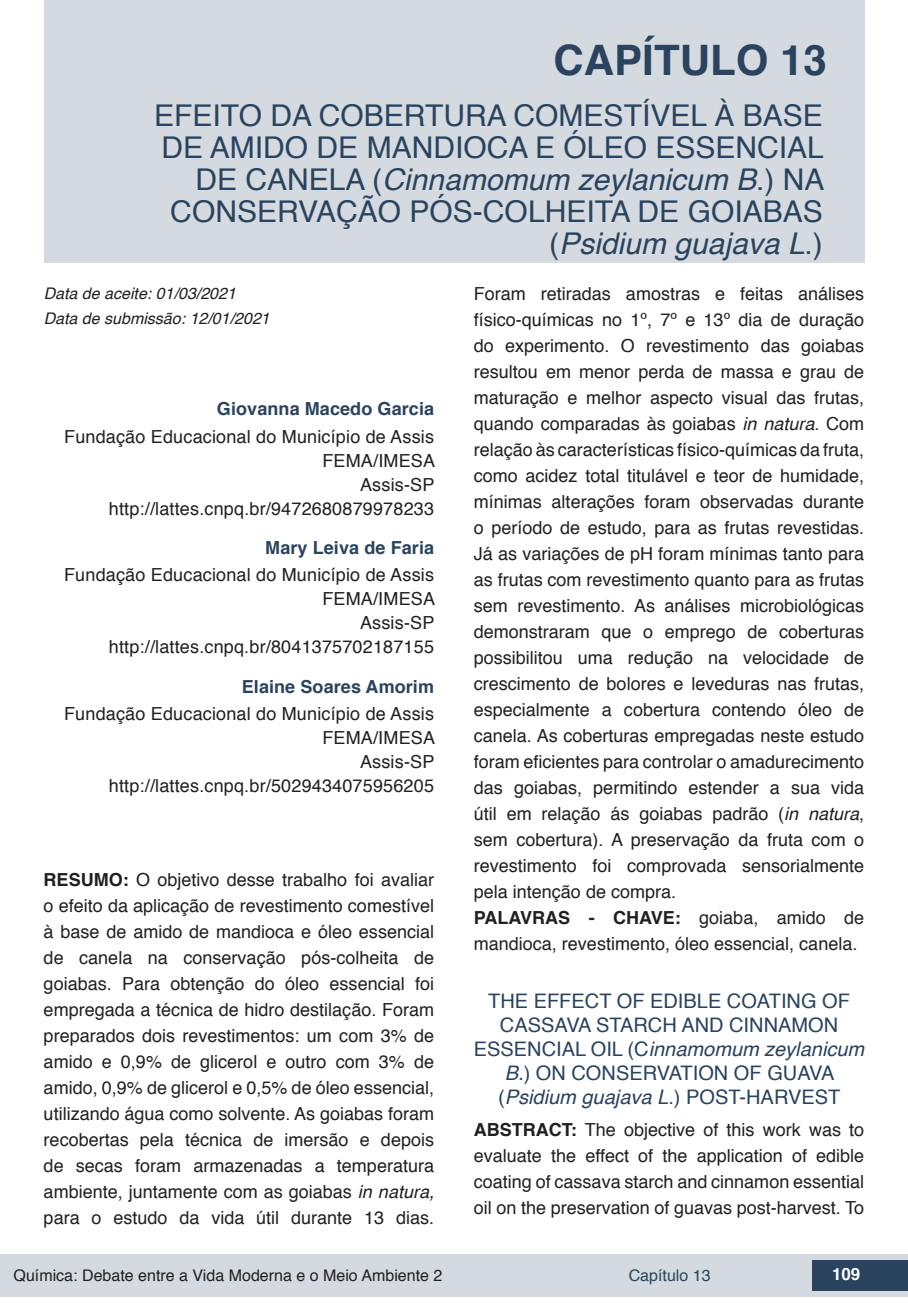
<style>
.page{position:relative;width:908px;height:1304px;background:#fff}
.page>*{position:absolute;margin:0;border:0;box-sizing:border-box;transform-origin:0 0}
.t1{font:700 42px "Helvetica";color:#2a435e}
.t2{font:30px/32px "Helvetica";color:#2a435e;text-align:right}
.t3{font:20px/24px "Helvetica";color:#2a435e;text-align:center}
.t4{font:18px/26px "Helvetica";color:#231f20;text-align:right}
.t5{font:700 18px "Helvetica";letter-spacing:.005em;color:#2a435e}
.t6{font:700 16.8px "Helvetica";color:#fff}
.t7{font:italic 16px "Helvetica";color:#231f20}
.t8{font:16px "Helvetica";color:#231f20}
.t9{font:16px "Helvetica";color:#2a435e}
.s1{font-style:italic}
.s2{font-weight:700}
</style>
<div class="page">
<div style="left:0;top:1254px;width:906px;height:43px;background:#d4dadf"></div>
<div style="left:812px;top:1261px;width:95px;height:30px;background:#2a435e"></div>
<div style="left:44px;top:0;width:819px;height:263px;background:#d4dadf"></div>
<h1 class="t1" style="left:553px;top:26px;width:275px">CAPÍTULO 13</h1>
<h2 class="t2" style="left:154px;top:101px;width:671px">EFEITO DA COBERTURA COMESTÍVEL À BASE DE AMIDO DE MANDIOCA E ÓLEO ESSENCIAL DE CANELA (<span class="s1">Cinnamomum zeylanicum B</span>.) NA CONSERVAÇÃO PÓS-COLHEITA DE GOIABAS (<span class="s1">Psidium guajava L</span>.)</h2>
<p class="t7" style="left:44px;top:280px;width:194px">Data de aceite: 01/03/2021</p>
<p class="t7" style="left:44px;top:306px;width:227px">Data de submissão: 12/01/2021</p>
<p class="t5" style="left:217px;top:395px;width:218px">Giovanna Macedo Garcia</p>
<p class="t4" style="left:64px;top:425px;width:372px;line-height:24px">Fundação Educacional do Município de Assis<br>FEMA/IMESA<br>Assis-SP http://lattes.cnpq.br/9472680879978233</p>
<p class="t5" style="left:265px;top:533px;width:170px">Mary Leiva de Faria</p>
<p class="t4" style="left:64px;top:564px;width:372px;line-height:24px">Fundação Educacional do Município de Assis<br>FEMA/IMESA<br>Assis-SP http://lattes.cnpq.br/8041375702187155</p>
<p class="t5" style="left:242px;top:672px;width:194px">Elaine Soares Amorim</p>
<p class="t4" style="left:64px;top:702px;width:372px;line-height:24px">Fundação Educacional do Município de Assis<br>FEMA/IMESA<br>Assis-SP http://lattes.cnpq.br/5029434075956205</p>
<p class="t4" style="left:44px;top:867px;width:392px;text-align:justify"><span class="s2">RESUMO:</span> O objetivo desse trabalho foi avaliar o efeito da aplicação de revestimento comestível à base de amido de mandioca e óleo essencial de canela na conservação pós-colheita de goiabas. Para obtenção do óleo essencial foi empregada a técnica de hidro destilação. Foram preparados dois revestimentos: um com 3% de amido e 0,9% de glicerol e outro com 3% de amido, 0,9% de glicerol e 0,5% de óleo essencial, utilizando água como solvente. As goiabas foram recobertas pela técnica de imersão e depois de secas foram armazenadas a temperatura ambiente, juntamente com as goiabas <span class="s1">in natura, </span>para o estudo da vida útil durante 13 dias.</p>
<p class="t4" style="left:473px;top:281px;width:392px;text-align:left">Foram retiradas amostras e feitas análises físico-químicas no 1º, 7º e 13º dia de duração do experimento. O revestimento das goiabas resultou em menor perda de massa e grau de maturação e melhor aspecto visual das frutas, quando comparadas às goiabas <span class="s1">in natura</span>. Com relação às características físico-químicas da fruta, como acidez total titulável e teor de humidade, mínimas alterações foram observadas durante o período de estudo, para as frutas revestidas.<br>Já as variações de pH foram mínimas tanto para as frutas com revestimento quanto para as frutas sem revestimento. As análises microbiológicas demonstraram que o emprego de coberturas possibilitou uma redução na velocidade de crescimento de bolores e leveduras nas frutas, especialmente a cobertura contendo óleo de canela. As coberturas empregadas neste estudo foram eficientes para controlar o amadurecimento das goiabas, permitindo estender a sua vida útil em relação ás goiabas padrão (<span class="s1">in natura</span>, sem cobertura). A preservação da fruta com o revestimento foi comprovada sensorialmente pela intenção de compra.<br><span class="s2">PALAVRAS - CHAVE:</span> goiaba, amido de mandioca, revestimento, óleo essencial, canela.</p>
<p class="t3" style="left:473px;top:990px;width:392px">THE EFFECT OF EDIBLE COATING OF<br>CASSAVA STARCH AND CINNAMON<br>ESSENCIAL OIL (C<span class="s1">innamomum zeylanicum<br>B.</span>) ON CONSERVATION OF GUAVA (<span class="s1">Psidium guajava L</span>.) POST-HARVEST</p>
<p class="t4" style="left:473px;top:1117px;width:392px;text-align:justify"><span class="s2">ABSTRACT:</span> The objective of this work was to evaluate the effect of the application of edible coating of cassava starch and cinnamon essential oil on the preservation of guavas post-harvest. To</p>
<p class="t8" style="left:14px;top:1263px;width:430px">Química: Debate entre a Vida Moderna e o Meio Ambiente 2</p>
<p class="t9" style="left:628px;top:1263px;width:83px">Capítulo 13</p>
<p class="t6" style="left:831px;top:1261px;width:30px">109</p>
</div>
